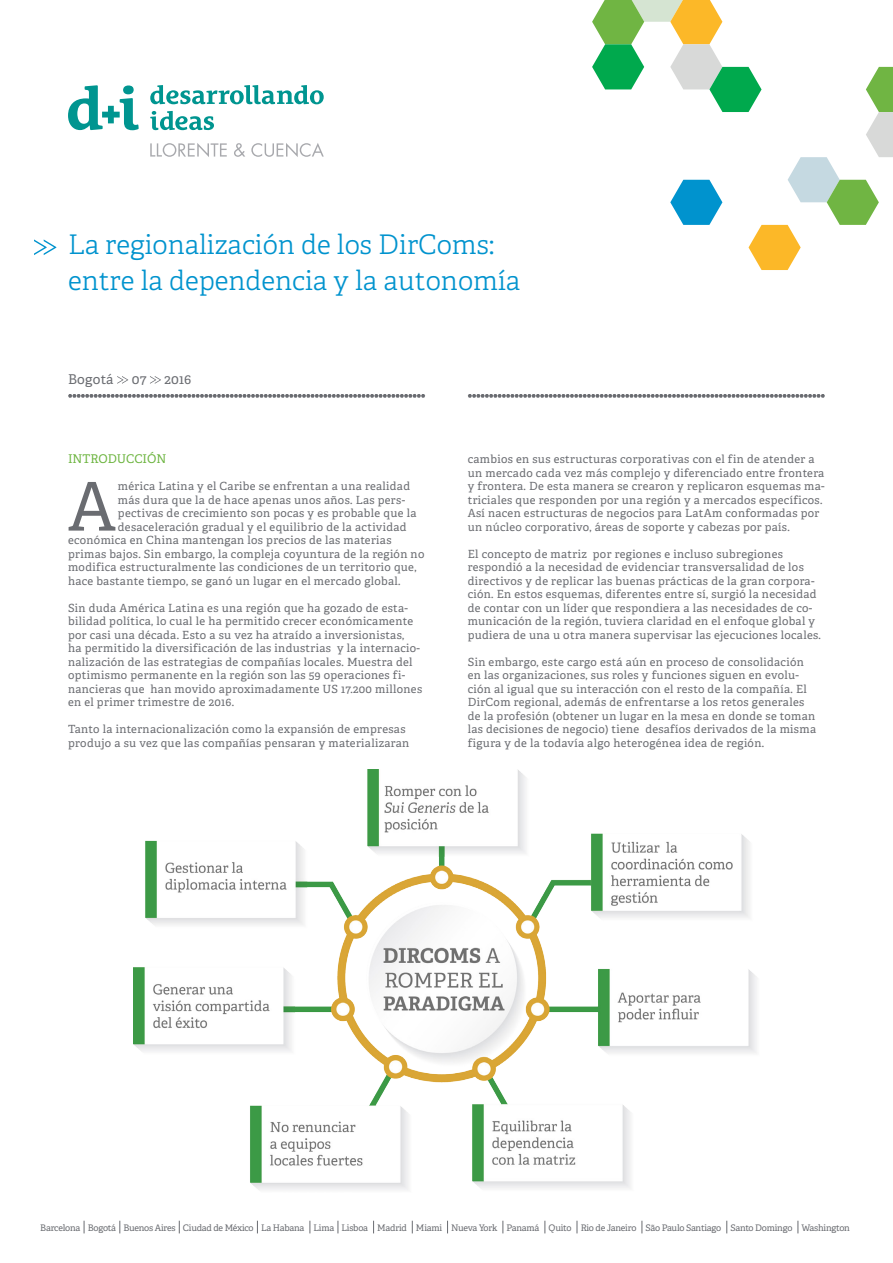
<style>
.page{position:relative;width:893px;height:1263px;background:#fff}
.page>*{position:absolute;margin:0;border:0;box-sizing:border-box;transform-origin:0 0}
.Texto_de_corrido___C{font:67.2px "Adelle";color:#6a6c71}
.Título_del_artículo{font:300 27px/36px "Adelle";color:#0093ce}
.Ciudad_y_fecha{font:13.5px "Adelle";letter-spacing:.015em;color:#6a6c71}
.Subtítulo{font:12px "Adelle";color:#6cb43f}
.Texto_de_corrido___C-2{font:11.25px/13.5px "Adelle";letter-spacing:.03em;color:#6a6c71}
.t1{font:9px "Adelle";letter-spacing:-.025em;color:#6a6c71}
</style>
<div class="page">
<svg style="left:34px;top:239px;width:22px;height:16px"></svg>
<svg style="left:117px;top:376px;width:11px;height:8px"></svg>
<svg style="left:150px;top:376px;width:11px;height:8px"></svg>
<svg style="left:84px;top:1221px;width:1px;height:12px"></svg>
<svg style="left:119px;top:1221px;width:1px;height:12px"></svg>
<svg style="left:179px;top:1221px;width:1px;height:12px"></svg>
<svg style="left:257px;top:1221px;width:1px;height:12px"></svg>
<svg style="left:310px;top:1221px;width:1px;height:12px"></svg>
<svg style="left:338px;top:1221px;width:1px;height:12px"></svg>
<svg style="left:373px;top:1221px;width:1px;height:12px"></svg>
<svg style="left:412px;top:1221px;width:1px;height:12px"></svg>
<svg style="left:447px;top:1221px;width:1px;height:12px"></svg>
<svg style="left:502px;top:1221px;width:1px;height:12px"></svg>
<svg style="left:544px;top:1221px;width:1px;height:12px"></svg>
<svg style="left:577px;top:1221px;width:1px;height:12px"></svg>
<svg style="left:642px;top:1221px;width:1px;height:12px"></svg>
<svg style="left:726px;top:1221px;width:1px;height:12px"></svg>
<svg style="left:798px;top:1221px;width:1px;height:12px"></svg>
<svg style="left:68px;top:394px;width:357px;height:4px"></svg>
<svg style="left:468px;top:394px;width:357px;height:4px"></svg>
<svg style="left:68px;top:85px;width:71px;height:45px"></svg>
<svg style="left:150px;top:85px;width:174px;height:19px"></svg>
<svg style="left:150px;top:111px;width:64px;height:19px"></svg>
<svg style="left:150px;top:143px;width:174px;height:14px"></svg>
<svg style="left:592px;top:0;width:301px;height:270px"></svg>
<img style="left:134px;top:770px;width:623px;height:420px">
<p class="Título_del_artículo" style="left:68px;top:226px;width:454px">La regionalización de los DirComs: entre la dependencia y la autonomía</p>
<p class="Ciudad_y_fecha" style="left:68px;top:369px;width:47px">Bogotá</p>
<p class="Ciudad_y_fecha" style="left:132px;top:369px;width:16px">07</p>
<p class="Ciudad_y_fecha" style="left:165px;top:369px;width:28px">2016</p>
<p class="Subtítulo" style="left:68px;top:450px;width:100px">INTRODUCCIÓN</p>
<p class="Texto_de_corrido___C" style="left:68px;top:458px;width:49px">A</p>
<p class="Texto_de_corrido___C-2" style="left:118px;top:479px;width:294px">mérica Latina y el Caribe se enfrentan a una realidad</p>
<p class="Texto_de_corrido___C-2" style="left:118px;top:492px;width:289px">más dura que la de hace apenas unos años. Las pers-</p>
<p class="Texto_de_corrido___C-2" style="left:118px;top:506px;width:300px">pectivas de crecimiento son pocas y es probable que la</p>
<p class="Texto_de_corrido___C-2" style="left:118px;top:519px;width:290px">desaceleración gradual y el equilibrio de la actividad</p>
<p class="Texto_de_corrido___C-2" style="left:68px;top:533px;width:325px">económica en China mantengan los precios de las materias</p>
<p class="Texto_de_corrido___C-2" style="left:68px;top:546px;width:358px">primas bajos. Sin embargo, la compleja coyuntura de la región no</p>
<p class="Texto_de_corrido___C-2" style="left:68px;top:560px;width:350px">modifica estructuralmente las condiciones de un territorio que,</p>
<p class="Texto_de_corrido___C-2" style="left:68px;top:573px;width:334px">hace bastante tiempo, se ganó un lugar en el mercado global.</p>
<p class="Texto_de_corrido___C-2" style="left:68px;top:600px;width:356px">Sin duda América Latina es una región que ha gozado de esta&shy;bilidad política, lo cual le ha permitido crecer económicamente por casi una década. Esto a su vez ha atraído a inversionistas,<br>ha permitido la diversificación de las industrias y la internacio&shy;nalización de las estrategias de compañías locales. Muestra del optimismo permanente en la región son las 59 operaciones fi&shy;nancieras que han movido aproximadamente US 17.200 millones en el primer trimestre de 2016.</p>
<p class="Texto_de_corrido___C-2" style="left:68px;top:722px;width:343px">Tanto la internacionalización como la expansión de empresas produjo a su vez que las compañías pensaran y materializaran</p>
<p class="Texto_de_corrido___C-2" style="left:468px;top:452px;width:358px">cambios en sus estructuras corporativas con el fin de atender a un mercado cada vez más complejo y diferenciado entre frontera y frontera. De esta manera se crearon y replicaron esquemas ma&shy;triciales que responden por una región y a mercados específicos.<br>Así nacen estructuras de negocios para LatAm conformadas por un núcleo corporativo, áreas de soporte y cabezas por país.</p>
<p class="Texto_de_corrido___C-2" style="left:468px;top:546px;width:355px">El concepto de matriz por regiones e incluso subregiones respondió a la necesidad de evidenciar transversalidad de los directivos y de replicar las buenas prácticas de la gran corpora&shy;ción. En estos esquemas, diferentes entre sí, surgió la necesidad de contar con un líder que respondiera a las necesidades de co&shy;municación de la región, tuviera claridad en el enfoque global y pudiera de una u otra manera supervisar las ejecuciones locales.</p>
<p class="Texto_de_corrido___C-2" style="left:468px;top:654px;width:350px">Sin embargo, este cargo está aún en proceso de consolidación en las organizaciones, sus roles y funciones siguen en evolu&shy;ción al igual que su interacción con el resto de la compañía. El DirCom regional, además de enfrentarse a los retos generales de la profesión (obtener un lugar en la mesa en donde se toman las decisiones de negocio) tiene desafíos derivados de la misma figura y de la todavía algo heterogénea idea de región.</p>
<p class="t1" style="left:40px;top:1221px;width:811px">Barcelona Bogotá Buenos Aires Ciudad de México La Habana Lima Lisboa Madrid Miami Nueva York Panamá Quito Rio de Janeiro São Paulo Santiago Santo Domingo Washington</p>
</div>
